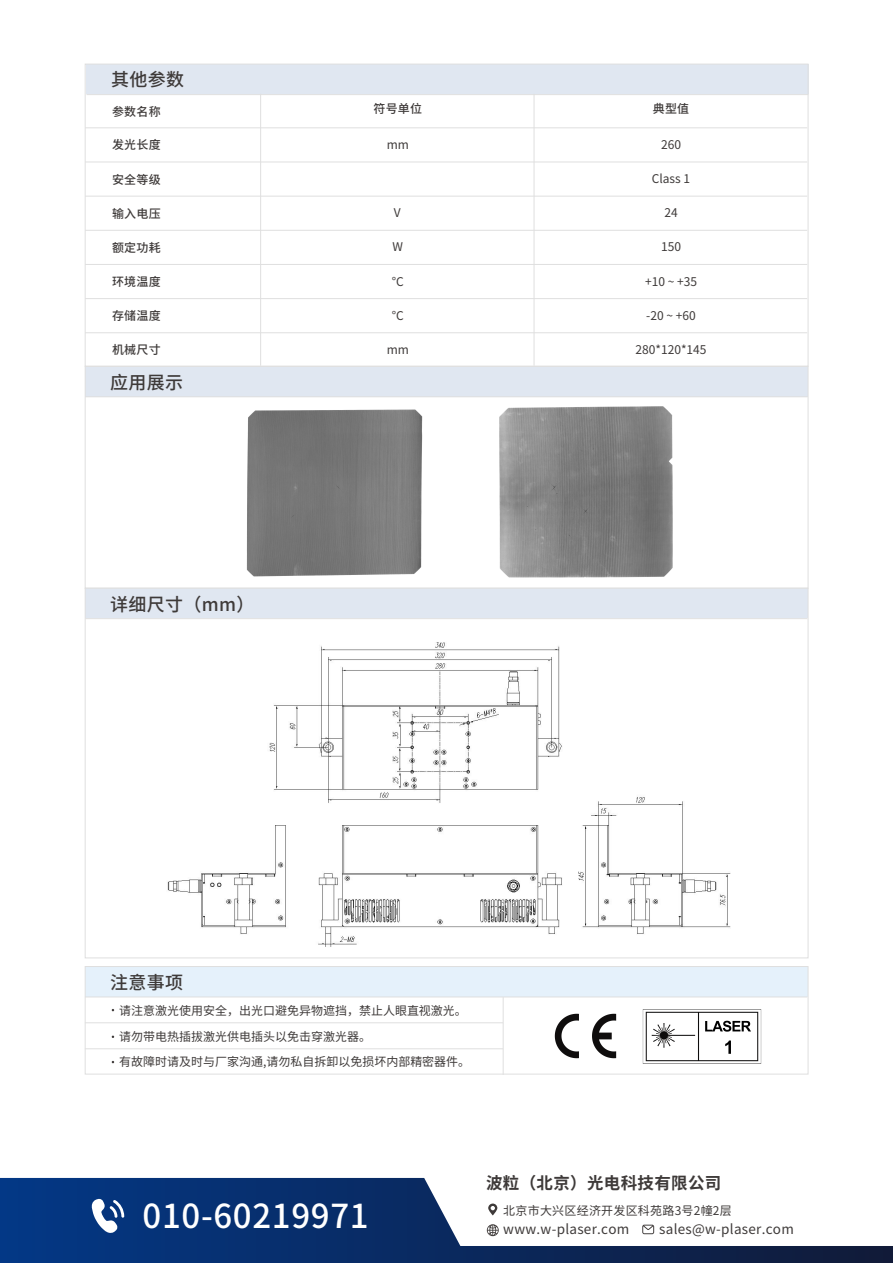
<style>
.page{position:relative;width:893px;height:1263px;background:#fff}
.page>*{position:absolute;margin:0;border:0;box-sizing:border-box;transform-origin:0 0}
.t1{font:500 33px "Source Han Sans CN";letter-spacing:.02em;color:#fff}
.t2{font:500 18px "Source Han Sans CN";letter-spacing:.02em;color:#3e3a39}
.t3{font:700 16.5px "Source Han Sans CN";letter-spacing:.02em;color:#3e3a39}
.t4{font:13.5px "Source Han Sans CN";letter-spacing:.02em;color:#3e3a39}
.t5{font:12px/24.8px "Source Han Sans CN";color:#3e3a39}
.t6{font:500 12px "Source Han Sans CN";letter-spacing:.02em;color:#3e3a39}
.t7{font:12px "Source Han Sans CN";letter-spacing:.02em;color:#3e3a39}
</style>
<div class="page">
<img style="left:143px;top:642px;width:609px;height:396px">
<svg style="left:0;top:1178px;width:893px;height:85px"></svg>
<svg style="left:91px;top:1199px;width:33px;height:34px"></svg>
<div style="left:86px;top:64px;width:722px;height:30px;background:#e0e7f1"></div>
<hr style="left:85px;top:332px;width:722px;height:1px;background:#dfdfdf">
<hr style="left:85px;top:298px;width:722px;height:1px;background:#dfdfdf">
<hr style="left:85px;top:264px;width:722px;height:1px;background:#dfdfdf">
<hr style="left:85px;top:230px;width:722px;height:1px;background:#dfdfdf">
<hr style="left:85px;top:196px;width:722px;height:1px;background:#dfdfdf">
<hr style="left:85px;top:162px;width:722px;height:1px;background:#dfdfdf">
<hr style="left:85px;top:127px;width:722px;height:1px;background:#dfdfdf">
<hr style="left:86px;top:94px;width:722px;height:1px;background:#dfdfdf">
<hr style="left:534px;top:94px;width:1px;height:272px;background:#dfdfdf">
<hr style="left:260px;top:94px;width:1px;height:272px;background:#dfdfdf">
<div style="left:85px;top:367px;width:723px;height:29px;background:#e0e7f1"></div>
<hr style="left:85px;top:396px;width:723px;height:1px;background:#dfdfdf">
<div style="left:85px;top:588px;width:723px;height:30px;background:#e0e7f1"></div>
<hr style="left:85px;top:618px;width:722px;height:1px;background:#dfdfdf">
<div style="left:85px;top:967px;width:723px;height:30px;background:#e5f1fb"></div>
<hr style="left:85px;top:1022px;width:418px;height:1px;background:#dfdfdf">
<hr style="left:85px;top:996px;width:722px;height:1px;background:#dfdfdf">
<hr style="left:85px;top:1048px;width:418px;height:1px;background:#dfdfdf">
<hr style="left:503px;top:997px;width:1px;height:78px;background:#dfdfdf">
<img style="left:549px;top:1000px;width:73px;height:59px">
<img style="left:641px;top:1006px;width:121px;height:58px">
<div style="left:85px;top:966px;width:723px;height:108px;border:1px solid #dfdfdf"></div>
<img style="left:246px;top:409px;width:177px;height:168px">
<img style="left:499px;top:406px;width:174px;height:172px">
<h2 class="t2" style="left:111px;top:69px;width:75px">其他参数</h2>
<p class="t6" style="left:112px;top:104px;width:50px">参数名称</p>
<p class="t6" style="left:373px;top:102px;width:50px">符号单位</p>
<p class="t6" style="left:653px;top:102px;width:38px">典型值</p>
<p class="t6" style="left:112px;top:138px;width:50px">发光长度</p>
<p class="t5" style="left:387px;top:132px;width:24px">mm</p>
<p class="t5" style="left:661px;top:132px;width:21px">260</p>
<p class="t6" style="left:112px;top:172px;width:50px">安全等级</p>
<p class="t5" style="left:652px;top:167px;width:40px">Class 1</p>
<p class="t6" style="left:112px;top:207px;width:50px">输入电压</p>
<p class="t5" style="left:664px;top:201px;width:15px">24</p>
<p class="t6" style="left:112px;top:241px;width:50px">额定功耗</p>
<p class="t5" style="left:392px;top:235px;width:12px">W</p>
<p class="t5" style="left:661px;top:235px;width:21px">150</p>
<p class="t6" style="left:112px;top:275px;width:50px">环境温度</p>
<p class="t5" style="left:392px;top:269px;width:14px">°C</p>
<p class="t5" style="left:645px;top:269px;width:53px">+10 ~ +35</p>
<p class="t6" style="left:112px;top:309px;width:50px">存储温度</p>
<p class="t5" style="left:392px;top:303px;width:14px">°C</p>
<p class="t5" style="left:646px;top:303px;width:51px">-20 ~ +60</p>
<p class="t6" style="left:112px;top:343px;width:50px">机械尺寸</p>
<p class="t5" style="left:387px;top:337px;width:24px">mm</p>
<p class="t5" style="left:635px;top:337px;width:73px">280*120*145</p>
<h2 class="t2" style="left:110px;top:372px;width:75px">应用展示</h2>
<p class="t5" style="left:394px;top:201px;width:8px">V</p>
<h2 class="t2" style="left:110px;top:594px;width:146px">详细尺寸（mm）</h2>
<h2 class="t2" style="left:110px;top:972px;width:75px">注意事项</h2>
<p class="t5" style="left:119px;top:998px;width:349px">请注意激光使用安全，出光口避免异物遮挡，禁止人眼直视激光。</p>
<p class="t5" style="left:119px;top:1025px;width:353px">请勿带电热插拔激光供电插头以免击穿激光器。<br>有故障时请及时与厂家沟通,请勿私自拆卸以免损坏内部精密器件。</p>
<h1 class="t1" style="left:143px;top:1198px;width:227px">010-60219971</h1>
<h3 class="t3" style="left:486px;top:1174px;width:237px">波粒（北京）光电科技有限公司</h3>
<p class="t7" style="left:503px;top:1203px;width:230px">北京市大兴区经济开发区科苑路3号2幢2层</p>
<p class="t4" style="left:503px;top:1221px;width:127px">www.w-plaser.com</p>
<p class="t4" style="left:659px;top:1221px;width:136px">sales@w-plaser.com</p>
</div>
